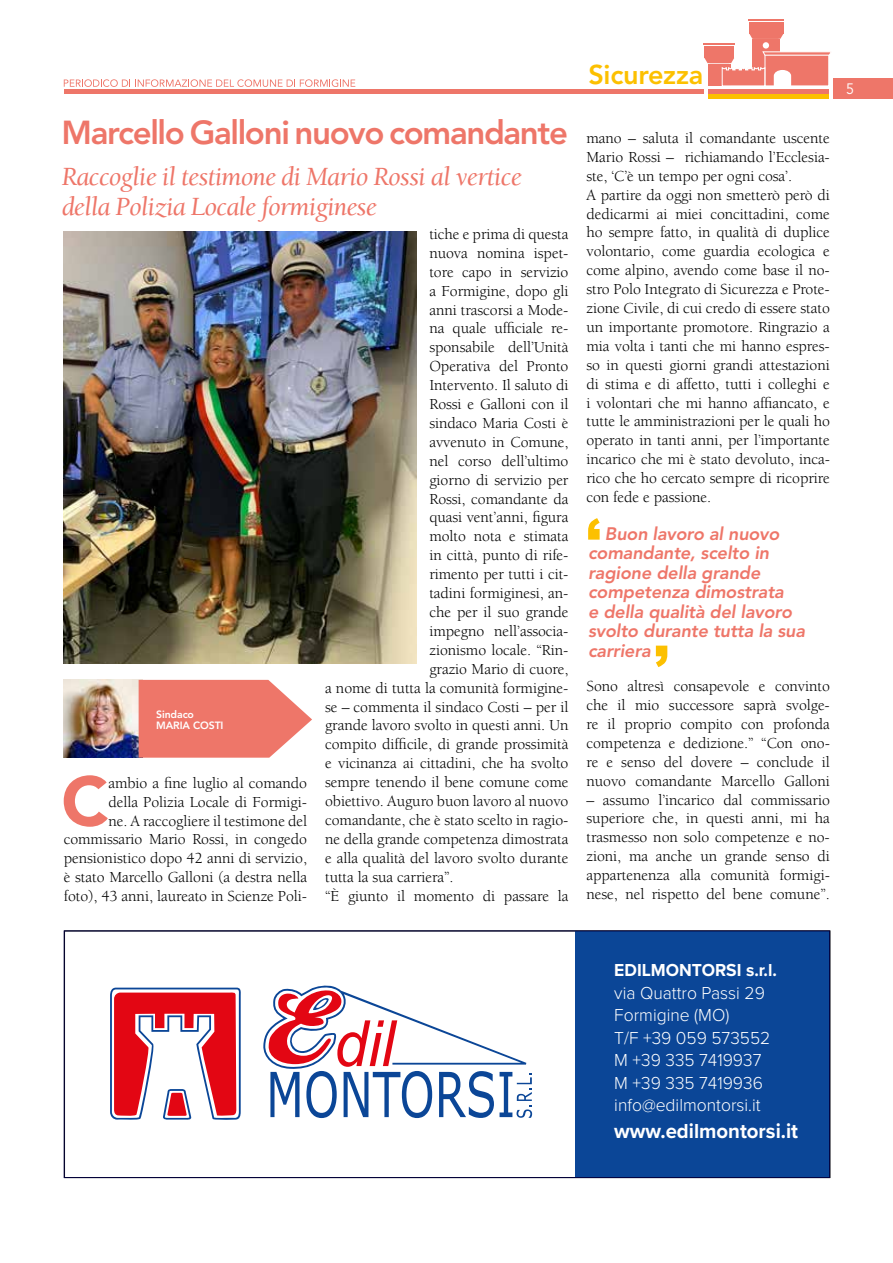
<style>
.page{position:relative;width:893px;height:1263px;background:#fff}
.page>*{position:absolute;margin:0;border:0;box-sizing:border-box;transform-origin:0 0}
.t1{font:900 69.15px "Avenir LT Std";color:#ee7669}
.t2{font:900 54px "Arial";color:#fcc000}
.t3{font:800 33px "Avenir LT Std";letter-spacing:-.04em;color:#ee7669}
.t4{font:italic 27px/30px "Berkeley Std";letter-spacing:-.03em;color:#ee7669}
.t5{font:800 27px "Avenir LT Std";letter-spacing:-.01em;color:#fcc000}
.t6{font:700 21px "Proxima Nova";color:#fff}
.t7{font:italic 800 18px/19.5px "Avenir LT Std";letter-spacing:-.01em;color:#ee7669}
.t8{font:300 18px/22.5px "Proxima Nova";color:#fff}
.t9{font:700 18px "Proxima Nova";color:#fff}
.t10{font:15.75px/18.9px "Berkeley Std";letter-spacing:-.005em;color:#000;text-align:justify}
.t11{font:15px "Avenir LT Std";color:#fff;scale:.95 1}
.t12{font:800 10.5px/10.5px "Avenir LT Std";letter-spacing:-.01em;color:#fff}
</style>
<div class="page">
<div style="left:749px;top:22px;width:34px;height:12px;background:#ee7669"></div>
<div style="left:704px;top:46px;width:30px;height:12px;background:#ee7669"></div>
<hr style="left:748px;top:19px;width:36px;height:2px;background:#ee7669">
<hr style="left:704px;top:44px;width:31px;height:1px;background:#ee7669">
<div style="left:752px;top:39px;width:28px;height:33px;background:#ee7669"></div>
<svg style="left:749px;top:34px;width:34px;height:5px"></svg>
<svg style="left:64px;top:79px;width:291px;height:8px"></svg>
<div style="left:834px;top:78px;width:59px;height:21px;background:#ee7669"></div>
<hr style="left:64px;top:89px;width:640px;height:4px;background:#ee7669">
<hr style="left:708px;top:89px;width:121px;height:4px;background:#ee7669">
<hr style="left:708px;top:95px;width:121px;height:4px;background:#fcc000">
<svg style="left:704px;top:51px;width:127px;height:35px"></svg>
<div style="left:763px;top:42px;width:6px;height:7px;background:#fff;border-radius:50%"></div>
<img style="left:64px;top:231px;width:353px;height:432px">
<img style="left:64px;top:680px;width:75px;height:78px">
<svg style="left:139px;top:680px;width:173px;height:78px;background:#f0877c"></svg>
<div style="left:575px;top:931px;width:255px;height:247px;background:#0b4697"></div>
<div style="left:64px;top:930px;width:766px;height:248px;border:1px solid #02013d"></div>
<svg style="left:263px;top:985px;width:269px;height:133px"></svg>
<svg style="left:110px;top:988px;width:131px;height:132px"></svg>
<h3 class="t3" style="left:62px;top:113px;width:508px">Marcello Galloni nuovo comandante</h3>
<h3 class="t4" style="left:62px;top:162px;width:462px">Raccoglie il testimone di Mario Rossi al vertice della Polizia Locale formiginese</h3>
<p class="t12" style="left:156px;top:709px;width:69px">Sindaco<br>MARIA COSTI</p>
<h1 class="t1" style="left:61px;top:759px;width:49px">C</h1>
<p class="t10" style="left:64px;top:773px;width:245px;text-align:right">ambio a fine luglio al comando<br>della Polizia Locale di Formigi-<br>ne. A raccogliere il testimone del commissario Mario Rossi, in congedo pensionistico dopo 42 anni di servizio, è stato Marcello Galloni (a destra nella foto), 43 anni, laureato in Scienze Poli-</p>
<p class="t10" style="left:429px;top:225px;width:141px">tiche e prima di questa</p>
<p class="t10" style="left:429px;top:244px;width:141px">nuova nomina ispet-</p>
<p class="t10" style="left:429px;top:263px;width:141px">tore capo in servizio</p>
<p class="t10" style="left:429px;top:281px;width:141px">a Formigine, dopo gli</p>
<p class="t10" style="left:429px;top:300px;width:141px">anni trascorsi a Mode-</p>
<p class="t10" style="left:429px;top:319px;width:141px">na quale ufficiale re-</p>
<p class="t10" style="left:429px;top:338px;width:141px">sponsabile dell’Unità</p>
<p class="t10" style="left:429px;top:357px;width:141px">Operativa del Pronto</p>
<p class="t10" style="left:429px;top:376px;width:141px">Intervento. Il saluto di</p>
<p class="t10" style="left:429px;top:395px;width:141px">Rossi e Galloni con il</p>
<p class="t10" style="left:429px;top:414px;width:141px">sindaco Maria Costi è</p>
<p class="t10" style="left:429px;top:433px;width:141px">avvenuto in Comune,</p>
<p class="t10" style="left:429px;top:452px;width:141px">nel corso dell’ultimo</p>
<p class="t10" style="left:429px;top:470px;width:141px">giorno di servizio per</p>
<p class="t10" style="left:429px;top:489px;width:141px">Rossi, comandante da</p>
<p class="t10" style="left:429px;top:508px;width:141px">quasi vent’anni, figura</p>
<p class="t10" style="left:429px;top:527px;width:141px">molto nota e stimata</p>
<p class="t10" style="left:429px;top:546px;width:141px">in città, punto di rife-</p>
<p class="t10" style="left:429px;top:565px;width:141px">rimento per tutti i cit-</p>
<p class="t10" style="left:429px;top:584px;width:141px">tadini formiginesi, an-</p>
<p class="t10" style="left:429px;top:603px;width:141px">che per il suo grande</p>
<p class="t10" style="left:429px;top:622px;width:141px">impegno nell’associa-</p>
<p class="t10" style="left:429px;top:641px;width:141px">zionismo locale. “Rin-</p>
<p class="t10" style="left:429px;top:659px;width:141px">grazio Mario di cuore,</p>
<p class="t10" style="left:325px;top:678px;width:245px">a nome di tutta la comunità formigine-</p>
<p class="t10" style="left:325px;top:697px;width:245px">se – commenta il sindaco Costi – per il</p>
<p class="t10" style="left:325px;top:716px;width:245px">grande lavoro svolto in questi anni. Un</p>
<p class="t10" style="left:325px;top:735px;width:245px">compito difficile, di grande prossimità</p>
<p class="t10" style="left:325px;top:754px;width:245px">e vicinanza ai cittadini, che ha svolto</p>
<p class="t10" style="left:325px;top:773px;width:245px">sempre tenendo il bene comune come</p>
<p class="t10" style="left:325px;top:792px;width:245px">obiettivo. Auguro buon lavoro al nuovo</p>
<p class="t10" style="left:325px;top:811px;width:245px">comandante, che è stato scelto in ragio-</p>
<p class="t10" style="left:325px;top:830px;width:245px">ne della grande competenza dimostrata</p>
<p class="t10" style="left:325px;top:848px;width:245px">e alla qualità del lavoro svolto durante</p>
<p class="t10" style="left:325px;top:867px;width:130px">tutta la sua carriera”.</p>
<p class="t10" style="left:325px;top:886px;width:245px">“È giunto il momento di passare la</p>
<h3 class="t5" style="left:588px;top:58px;width:116px">Sicurezza</h3>
<p class="t10" style="left:586px;top:129px;width:245px;text-align:left">mano – saluta il comandante uscente Mario Rossi – richiamando l’Ecclesia&shy;ste, ‘C’è un tempo per ogni cosa’.<br>A partire da oggi non smetterò però di dedicarmi ai miei concittadini, come ho sempre fatto, in qualità di duplice volontario, come guardia ecologica e come alpino, avendo come base il no&shy;stro Polo Integrato di Sicurezza e Prote&shy;zione Civile, di cui credo di essere stato un importante promotore. Ringrazio a mia volta i tanti che mi hanno espres&shy;so in questi giorni grandi attestazioni di stima e di affetto, tutti i colleghi e i volontari che mi hanno affiancato, e tutte le amministrazioni per le quali ho operato in tanti anni, per l’importante incarico che mi è stato devoluto, inca&shy;rico che ho cercato sempre di ricoprire con fede e passione.</p>
<h2 class="t2" style="left:586px;top:499px;width:17px">‘</h2>
<p class="t7" style="left:588px;top:524px;width:218px;text-indent:17px">Buon lavoro al nuovo comandante, scelto in ragione della grande competenza dimostrata<br>e della qualità del lavoro svolto durante tutta la sua carriera</p>
<h2 class="t2" style="left:654px;top:626px;width:17px">’</h2>
<p class="t10" style="left:586px;top:677px;width:245px">Sono altresì consapevole e convinto che il mio successore saprà svolge&shy;re il proprio compito con profonda competenza e dedizione.” “Con ono&shy;re e senso del dovere – conclude il nuovo comandante Marcello Galloni</p>
<p class="t10" style="left:586px;top:790px;width:245px">– assumo l’incarico dal commissario superiore che, in questi anni, mi ha trasmesso non solo competenze e no&shy;zioni, ma anche un grande senso di appartenenza alla comunità formigi&shy;nese, nel rispetto del bene comune”.</p>
<p class="t11" style="left:846px;top:80px;width:10px">5</p>
<p class="t9" style="left:614px;top:957px;width:164px">EDILMONTORSI s.r.l.</p>
<p class="t8" style="left:614px;top:980px;width:158px">via Quattro Passi 29<br>Formigine (MO)<br>T/F +39 059 573552<br>M +39 335 7419937<br>M +39 335 7419936 info@edilmontorsi.it</p>
<h3 class="t6" style="left:614px;top:1115px;width:185px">www.edilmontorsi.it</h3>
</div>
